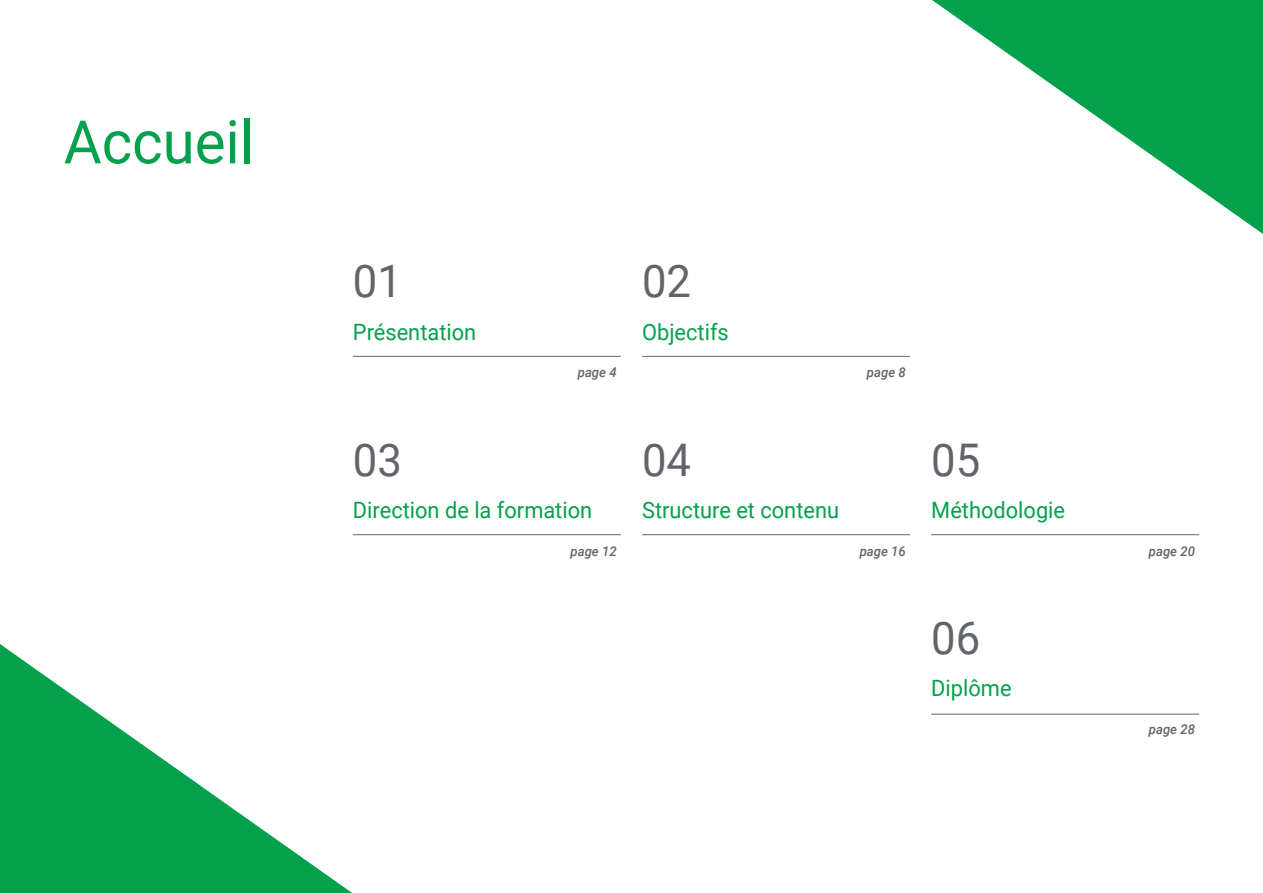
<style>
.page{position:relative;width:1263px;height:893px;background:#fff}
.page>*{position:absolute;margin:0;border:0;box-sizing:border-box;transform-origin:0 0}
.t1{font:60px "Roboto";color:#04a14d}
.t2{font:45px "Roboto";color:#61646a}
.t3{font:22.5px "Roboto";color:#04a14d}
.t4{font:italic 500 13.5px "Roboto";color:#61646a}
</style>
<div class="page">
<hr style="left:353px;top:356px;width:268px;height:1px;background:#61646a">
<hr style="left:642px;top:534px;width:268px;height:1px;background:#61646a">
<hr style="left:642px;top:356px;width:268px;height:1px;background:#61646a">
<hr style="left:353px;top:534px;width:268px;height:1px;background:#61646a">
<hr style="left:931px;top:534px;width:268px;height:1px;background:#61646a">
<hr style="left:931px;top:714px;width:268px;height:1px;background:#61646a">
<svg style="left:0;top:644px;width:352px;height:249px"></svg>
<svg style="left:932px;top:0;width:331px;height:234px"></svg>
<h1 class="t1" style="left:64px;top:100px;width:191px">Accueil</h1>
<h2 class="t2" style="left:353px;top:250px;width:51px">01</h2>
<h2 class="t2" style="left:642px;top:250px;width:51px">02</h2>
<p class="t3" style="left:353px;top:316px;width:125px">Présentation</p>
<p class="t3" style="left:642px;top:316px;width:88px">Objectifs</p>
<p class="t4" style="left:578px;top:363px;width:40px">page 4</p>
<p class="t4" style="left:867px;top:363px;width:40px">page 8</p>
<h2 class="t2" style="left:353px;top:428px;width:51px">03</h2>
<h2 class="t2" style="left:931px;top:428px;width:51px">05</h2>
<h2 class="t2" style="left:642px;top:428px;width:51px">04</h2>
<p class="t3" style="left:353px;top:494px;width:241px">Direction de la formation</p>
<p class="t3" style="left:642px;top:494px;width:198px">Structure et contenu</p>
<p class="t3" style="left:931px;top:494px;width:135px">Méthodologie</p>
<p class="t4" style="left:570px;top:542px;width:48px">page 12</p>
<p class="t4" style="left:1149px;top:542px;width:48px">page 20</p>
<p class="t4" style="left:860px;top:542px;width:48px">page 16</p>
<h2 class="t2" style="left:931px;top:607px;width:51px">06</h2>
<p class="t3" style="left:931px;top:673px;width:82px">Diplôme</p>
<p class="t4" style="left:1149px;top:720px;width:48px">page 28</p>
</div>
